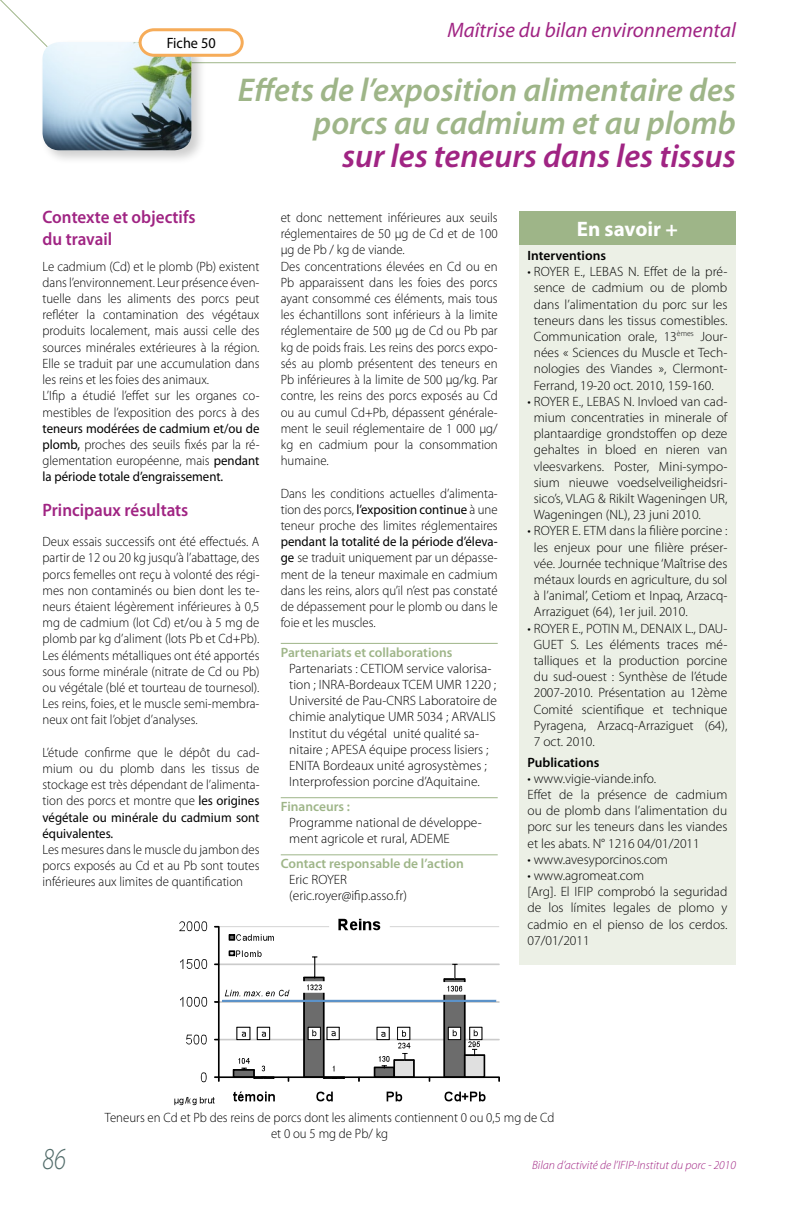
<style>
.page{position:relative;width:787px;height:1212px;background:#fff}
.page>*{position:absolute;margin:0;border:0;box-sizing:border-box;transform-origin:0 0}
.t1{font:italic 600 33px/33px "Myriad Pro";color:#9eb588;text-align:right}
.t2{font:italic 600 33px "Myriad Pro";color:#a02483}
.t3{font:italic 300 30.6px "Myriad Pro";color:#516b69;scale:.83 1}
.t4{font:italic 21px "Myriad Pro";color:#a02483}
.t5{font:700 21px "Myriad Pro";color:#fff}
.t6{font:600 18px/21.6px "Myriad Pro";color:#a02483;scale:.95 1}
.t7{font:15px "Myriad Pro";color:#000;scale:.95 1}
.t8{font:300 13.5px/16.2px "Myriad Pro";color:#000;text-align:justify;scale:.95 1}
.t9{font:300 13.5px/16.2px "Myriad Pro";color:#000}
.t10{font:13.5px/16.2px "Myriad Pro";color:#000;text-align:justify;scale:.95 1}
.t11{font:600 13.5px "Myriad Pro";color:#9eb588}
.t12{font:600 13.5px "Myriad Pro";color:#000}
.t13{font:italic 300 12px "Myriad Pro";color:#a02483}
.s1{font-weight:300}
.s2{font-weight:400}
</style>
<div class="page">
<svg style="left:0;top:0;width:736px;height:63px"></svg>
<div style="left:39px;top:39px;width:167px;height:126px;background:#000;opacity:.2"></div>
<img style="left:43px;top:42px;width:148px;height:108px">
<hr style="left:281px;top:643px;width:216px;height:1px;background:#9eb588">
<hr style="left:281px;top:797px;width:216px;height:1px;background:#9eb588">
<hr style="left:281px;top:854px;width:216px;height:1px;background:#9eb588">
<div style="left:519px;top:212px;width:217px;height:34px;background:#9eb588"></div>
<div style="left:519px;top:246px;width:217px;height:719px;background:#ecf0e6"></div>
<svg style="left:201px;top:1072px;width:6px;height:10px"></svg>
<svg style="left:186px;top:1034px;width:21px;height:10px"></svg>
<svg style="left:180px;top:997px;width:27px;height:10px"></svg>
<svg style="left:180px;top:959px;width:27px;height:10px"></svg>
<svg style="left:179px;top:921px;width:28px;height:10px"></svg>
<svg style="left:233px;top:1091px;width:42px;height:10px"></svg>
<svg style="left:316px;top:1091px;width:17px;height:10px"></svg>
<svg style="left:386px;top:1091px;width:16px;height:10px"></svg>
<svg style="left:444px;top:1091px;width:41px;height:10px"></svg>
<svg style="left:174px;top:1097px;width:40px;height:8px"></svg>
<svg style="left:214px;top:918px;width:286px;height:164px"></svg>
<svg style="left:137px;top:27px;width:108px;height:31px"></svg>
<p class="t7" style="left:167px;top:34px;width:53px">Fiche 50</p>
<h3 class="t4" style="left:447px;top:17px;width:290px">Maîtrise du bilan environnemental</h3>
<h1 class="t1" style="left:238px;top:73px;width:499px">Effets de l’exposition alimentaire des porcs au cadmium et au plomb</h1>
<h1 class="t2" style="left:342px;top:135px;width:395px">sur les teneurs dans les tissus</h1>
<h3 class="t6" style="left:43px;top:206px;width:162px">Contexte et objectifs du travail</h3>
<p class="t8" style="left:43px;top:258px;width:230px;text-align:left">Le cadmium (Cd) et le plomb (Pb) existent dans l’environnement. Leur présence éven&shy;tuelle dans les aliments des porcs peut refléter la contamination des végétaux produits localement, mais aussi celle des sources minérales extérieures à la région.<br>Elle se traduit par une accumulation dans les reins et les foies des animaux.<br>L’Ifip a étudié l’effet sur les organes co&shy;mestibles de l’exposition des porcs à des</p>
<p class="t10" style="left:43px;top:420px;width:230px">teneurs modérées de cadmium et/ou de plomb, <span class="s1">proches des seuils fixés par la ré&shy;glementation européenne, mais</span> pendant la période totale d’engraissement.</p>
<h3 class="t6" style="left:43px;top:498px;width:155px">Principaux résultats</h3>
<p class="t8" style="left:43px;top:533px;width:230px">Deux essais successifs ont été effectués. A partir de 12 ou 20 kg jusqu’à l’abattage, des porcs femelles ont reçu à volonté des régi&shy;mes non contaminés ou bien dont les te&shy;neurs étaient légèrement inférieures à 0,5 mg de cadmium (lot Cd) et/ou à 5 mg de plomb par kg d’aliment (lots Pb et Cd+Pb).<br>Les éléments métalliques ont été apportés sous forme minérale (nitrate de Cd ou Pb) ou végétale (blé et tourteau de tournesol).<br>Les reins, foies, et le muscle semi-membra&shy;neux ont fait l’objet d’analyses.</p>
<p class="t8" style="left:43px;top:744px;width:230px">L’étude confirme que le dépôt du cad&shy;mium ou du plomb dans les tissus de stockage est très dépendant de l’alimenta&shy;tion des porcs et montre que <span class="s2">les origines végétale ou minérale du cadmium sont équivalentes.</span></p>
<p class="t8" style="left:43px;top:841px;width:230px">Les mesures dans le muscle du jambon des porcs exposés au Cd et au Pb sont toutes inférieures aux limites de quantification</p>
<p class="t8" style="left:281px;top:209px;width:230px;text-align:left">et donc nettement inférieures aux seuils réglementaires de 50 µg de Cd et de 100 µg de Pb / kg de viande.<br>Des concentrations élevées en Cd ou en Pb apparaissent dans les foies des porcs ayant consommé ces éléments, mais tous les échantillons sont inférieurs à la limite réglementaire de 500 µg de Cd ou Pb par kg de poids frais. Les reins des porcs expo&shy;sés au plomb présentent des teneurs en Pb inférieures à la limite de 500 µg/kg. Par contre, les reins des porcs exposés au Cd ou au cumul Cd+Pb, dépassent générale&shy;ment le seuil réglementaire de 1 000 µg/ kg en cadmium pour la consommation humaine.</p>
<p class="t8" style="left:281px;top:485px;width:230px">Dans les conditions actuelles d’alimenta&shy;tion des porcs, <span class="s2">l’exposition continue</span> à une teneur proche des limites réglementaires</p>
<p class="t8" style="left:281px;top:533px;width:230px"><span class="s2">pendant la totalité de la période d’éleva&shy;ge</span> se traduit uniquement par un dépasse&shy;ment de la teneur maximale en cadmium dans les reins, alors qu’il n’est pas constaté de dépassement pour le plomb ou dans le foie et les muscles.</p>
<p class="t11" style="left:281px;top:643px;width:173px">Partenariats et collaborations</p>
<p class="t9" style="left:289px;top:660px;width:209px">Partenariats : CETIOM service valorisa&shy;tion ; INRA-Bordeaux TCEM UMR 1220 ; Université de Pau-CNRS Laboratoire de chimie analytique UMR 5034 ; ARVALIS Institut du végétal unité qualité sa&shy;nitaire ; APESA équipe process lisiers ; ENITA Bordeaux unité agrosystèmes ; Interprofession porcine d’Aquitaine.</p>
<p class="t11" style="left:281px;top:798px;width:71px">Financeurs :</p>
<p class="t9" style="left:289px;top:814px;width:194px">Programme national de développe&shy;ment agricole et rural, ADEME</p>
<p class="t11" style="left:281px;top:855px;width:185px">Contact responsable de l’action</p>
<p class="t9" style="left:289px;top:871px;width:119px">Eric ROYER (eric.royer@ifip.asso.fr)</p>
<h3 class="t5" style="left:577px;top:216px;width:103px">En savoir +</h3>
<p class="t12" style="left:527px;top:247px;width:80px">Interventions</p>
<p class="t9" style="left:527px;top:263px;width:201px;text-align:center">• ROYER E., LEBAS N. Effet de la pré&shy;sence de cadmium ou de plomb dans l’alimentation du porc sur les teneurs dans les tissus comestibles.<br>Communication orale, 13<sup>èmes</sup> Jour&shy;nées « Sciences du Muscle et Tech&shy;nologies des Viandes », Clermont-Ferrand, 19-20 oct. 2010, 159-160.</p>
<p class="t9" style="left:534px;top:393px;width:195px;text-align:justify;text-indent:-6px">• ROYER E., LEBAS N. Invloed van cad&shy;mium concentraties in minerale of plantaardige grondstoffen op deze gehaltes in bloed en nieren van vleesvarkens. Poster, Mini-sympo&shy;sium nieuwe voedselveiligheidsri&shy;sico’s, VLAG &amp; Rikilt Wageningen UR, Wageningen (NL), 23 juni 2010.</p>
<p class="t9" style="left:534px;top:523px;width:195px;text-align:justify;text-indent:-6px">• ROYER E. ETM dans la filière porcine : les enjeux pour une filière préser&shy;vée. Journée technique ‘Maîtrise des métaux lourds en agriculture, du sol à l’animal’, Cetiom et Inpaq, Arzacq-Arraziguet (64), 1er juil. 2010.</p>
<p class="t9" style="left:534px;top:620px;width:195px;text-align:justify;text-indent:-6px">• ROYER E., POTIN M., DENAIX L., DAU-GUET S. Les éléments traces mé&shy;talliques et la production porcine du sud-ouest : Synthèse de l’étude 2007-2010. Présentation au 12ème Comité scientifique et technique Pyragena, Arzacq-Arraziguet (64), 7 oct. 2010.</p>
<p class="t12" style="left:527px;top:753px;width:73px">Publications</p>
<p class="t9" style="left:527px;top:770px;width:201px">• www.vigie-viande.info.<br>Effet de la présence de cadmium ou de plomb dans l’alimentation du porc sur les teneurs dans les viandes et les abats. N° 1216 04/01/2011</p>
<p class="t9" style="left:527px;top:851px;width:142px">• www.avesyporcinos.com</p>
<p class="t9" style="left:527px;top:867px;width:201px">• www.agromeat.com<br>[Arg]. El IFIP comprobó la seguridad de los límites legales de plomo y cadmio en el pienso de los cerdos.<br>07/01/2011</p>
<p class="t8" style="left:105px;top:1109px;width:474px;text-align:center">Teneurs en Cd et Pb des reins de porcs dont les aliments contiennent 0 ou 0,5 mg de Cd et 0 ou 5 mg de Pb/ kg</p>
<h2 class="t3" style="left:43px;top:1141px;width:30px">86</h2>
<p class="t13" style="left:532px;top:1158px;width:205px">Bilan d’activité de l’IFIP-Institut du porc - 2010</p>
</div>
